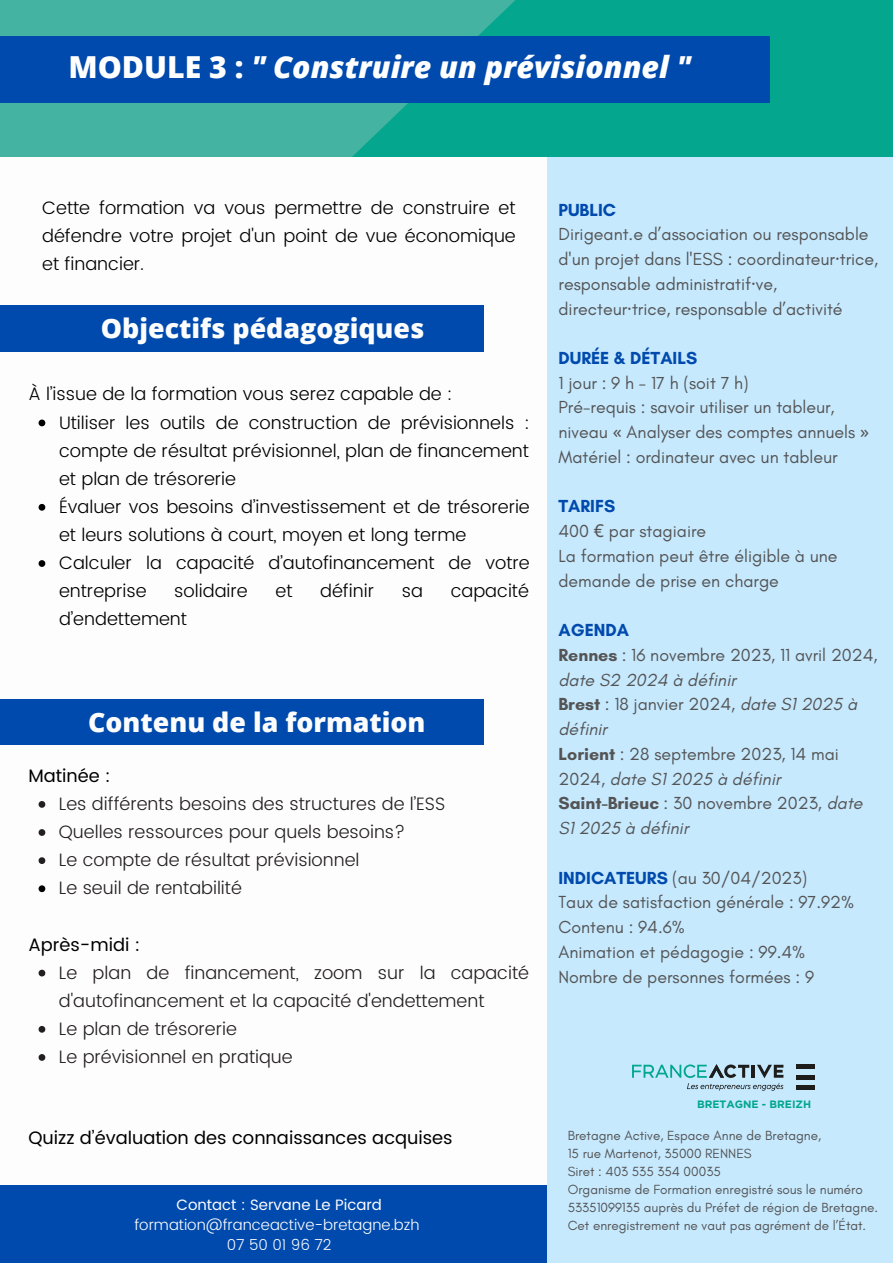
<style>
.page{position:relative;width:893px;height:1264px;background:#fff}
.page>*{position:absolute;margin:0;border:0;box-sizing:border-box;transform-origin:0 0}
.t1{font:italic 800 30.3px "Open Sans";color:#fff}
.t2{font:800 26.7px "Open Sans";color:#fdfdfe}
.t3{font:300 18px/28px "Poppins";color:#000}
.t4{font:300 18px/28px "Poppins";color:#231f20}
.t5{font:18px "Poppins";color:#000}
.t6{font:17.7px/24.8px "Glacial Indifference";color:#545454}
.t7{font:700 17.7px "Glacial Indifference";color:#004aad}
.t8{font:300 15px/20.2px "Poppins";color:#fdfdfe;text-align:center}
.t9{font:15px "Poppins";color:#fdfdfe}
.t10{font:13.5px/18px "Glacial Indifference";color:#545454}
.t11{font:700 10.65px "Gotham";color:#00a68d}
.s1{font-style:normal}
.s2{font-family:"Noto Sans"}
.s3{font-weight:700;color:#004aad}
.s4{font-weight:700}
.s5{font-style:italic}
</style>
<div class="page">
<div style="left:547px;top:131px;width:345px;height:1131px;background:#c6e9fe"></div>
<div style="left:0;top:1185px;width:546px;height:77px;background:#004aad"></div>
<div style="left:0;top:0;width:892px;height:156px;background:#04a68d"></div>
<svg style="left:0;top:0;width:593px;height:157px;fill:#45b3a2"></svg>
<div style="left:0;top:36px;width:769px;height:66px;background:#004aad"></div>
<div style="left:0;top:305px;width:483px;height:46px;background:#004aad"></div>
<div style="left:0;top:699px;width:483px;height:46px;background:#004aad"></div>
<svg style="left:39px;top:419px;width:6px;height:7px"></svg>
<svg style="left:39px;top:504px;width:6px;height:6px"></svg>
<svg style="left:39px;top:560px;width:6px;height:7px"></svg>
<svg style="left:39px;top:801px;width:6px;height:6px"></svg>
<svg style="left:39px;top:829px;width:6px;height:6px"></svg>
<svg style="left:39px;top:857px;width:6px;height:7px"></svg>
<svg style="left:39px;top:885px;width:6px;height:7px"></svg>
<svg style="left:39px;top:969px;width:6px;height:7px"></svg>
<svg style="left:39px;top:1026px;width:6px;height:6px"></svg>
<svg style="left:39px;top:1054px;width:6px;height:6px"></svg>
<svg style="left:632px;top:1064px;width:151px;height:26px"></svg>
<hr style="left:796px;top:1064px;width:18px;height:4px;background:#1d1d1b">
<hr style="left:796px;top:1075px;width:18px;height:4px;background:#1d1d1b">
<hr style="left:796px;top:1085px;width:18px;height:4px;background:#1d1d1b">
<h1 class="t1" style="left:68px;top:46px;width:623px"><span class="s1">MODULE 3 :</span> " Construire un prévisionnel "</h1>
<p class="t3" style="left:42px;top:193px;width:475px;text-align:justify">Cette formation va vous permettre de construire et défendre votre projet d'un point de vue économique et financier.</p>
<h2 class="t2" style="left:101px;top:309px;width:325px">Objectifs pédagogiques</h2>
<p class="t3" style="left:28px;top:380px;width:425px">À l’issue de la formation vous serez capable de :</p>
<p class="t3" style="left:59px;top:408px;width:472px">Utiliser les outils de construction de prévisionnels : compte de résultat prévisionnel, plan de financement et plan de trésorerie<br>Évaluer vos besoins d’investissement et de trésorerie et leurs solutions à court, moyen et long terme Calculer la capacité d’autofinancement de votre entreprise</p>
<p class="t3" style="left:174px;top:577px;width:75px">solidaire</p>
<p class="t3" style="left:275px;top:577px;width:18px">et</p>
<p class="t3" style="left:320px;top:577px;width:55px">définir</p>
<p class="t3" style="left:402px;top:577px;width:23px">sa</p>
<p class="t3" style="left:450px;top:577px;width:80px">capacité</p>
<p class="t3" style="left:59px;top:605px;width:129px">d’endettement</p>
<h2 class="t2" style="left:88px;top:703px;width:339px">Contenu de la formation</h2>
<p class="t5" style="left:28px;top:765px;width:84px">Matinée :</p>
<p class="t4" style="left:59px;top:789px;width:388px">Les différents besoins des structures de l’ESS Quelles ressources pour quels besoins?<br>Le compte de résultat prévisionnel<br>Le seuil de rentabilité</p>
<p class="t5" style="left:28px;top:933px;width:113px">Après-midi :</p>
<p class="t4" style="left:59px;top:958px;width:471px">Le plan de financement, zoom sur la capacité d'autofinancement et la capacité d'endettement<br>Le plan de trésorerie<br>Le prévisionnel en pratique</p>
<p class="t7" style="left:558px;top:199px;width:59px">PUBLIC</p>
<p class="t6" style="left:558px;top:222px;width:321px">Dirigeant.e d’association ou responsable d'un projet dans l'ESS : coordinateur<span class="s2">·</span>trice, responsable administratif<span class="s2">·</span>ve, directeur<span class="s2">·</span>trice, responsable d’activité</p>
<p class="t7" style="left:558px;top:347px;width:140px">DURÉE &amp; DÉTAILS</p>
<p class="t6" style="left:558px;top:370px;width:312px">1jour:9h-17h(soit7h)<br>Pré-requis : savoir utiliser un tableur, niveau <span class="s2">«</span> Analyser des comptes annuels <span class="s2">» </span>Matériel : ordinateur avec un tableur</p>
<p class="t6" style="left:558px;top:494px;width:280px"><span class="s3">TARIFS<br></span>400 <span class="s2">€</span> par stagiaire<br>La formation peut être éligible à une demande de prise en charge</p>
<p class="t6" style="left:558px;top:617px;width:320px"><span class="s3">AGENDA<br></span><span class="s4">Rennes</span> : 16 novembre 2023, 11 avril 2024, <span class="s5">date S2 2024 à définir<br></span><span class="s4">Brest</span> : 18 janvier 2024, <span class="s5">date S1 2025 à définir<br></span><span class="s4">Lorient</span> : 28 septembre 2023, 14 mai<br>2024, <span class="s5">date S1 2025 à définir<br></span><span class="s4">Saint-Brieuc</span> : 30 novembre 2023, <span class="s5">date<br>S1 2025 à définir</span></p>
<p class="t6" style="left:558px;top:865px;width:297px"><span class="s3">INDICATEURS</span> (au 30/04/2023)<br>Taux de satisfaction générale : 97.92%<br>Contenu : 94.6%<br>Animation et pédagogie : 99.4%<br>Nombre de personnes formées : 9</p>
<p class="t11" style="left:697px;top:1097px;width:116px">BRETAGNE - BREIZH</p>
<p class="t5" style="left:28px;top:1127px;width:426px">Quizz d’évaluation des connaissances acquises</p>
<p class="t10" style="left:567px;top:1126px;width:312px">Bretagne Active, Espace Anne de Bretagne,<br>15 rue Martenot, 35000 RENNES<br>Siret : 403 535 354 00035<br>Organisme de Formation enregistré sous le numéro 53351099135 auprès du Préfet de région de Bretagne.<br>Cet enregistrement ne vaut pas agrément de l’État.</p>
<p class="t9" style="left:176px;top:1195px;width:207px">Contact : Servane Le Picard</p>
<p class="t8" style="left:134px;top:1214px;width:286px">formation@franceactive-bretagne.bzh<br>07 50 01 96 72</p>
</div>
